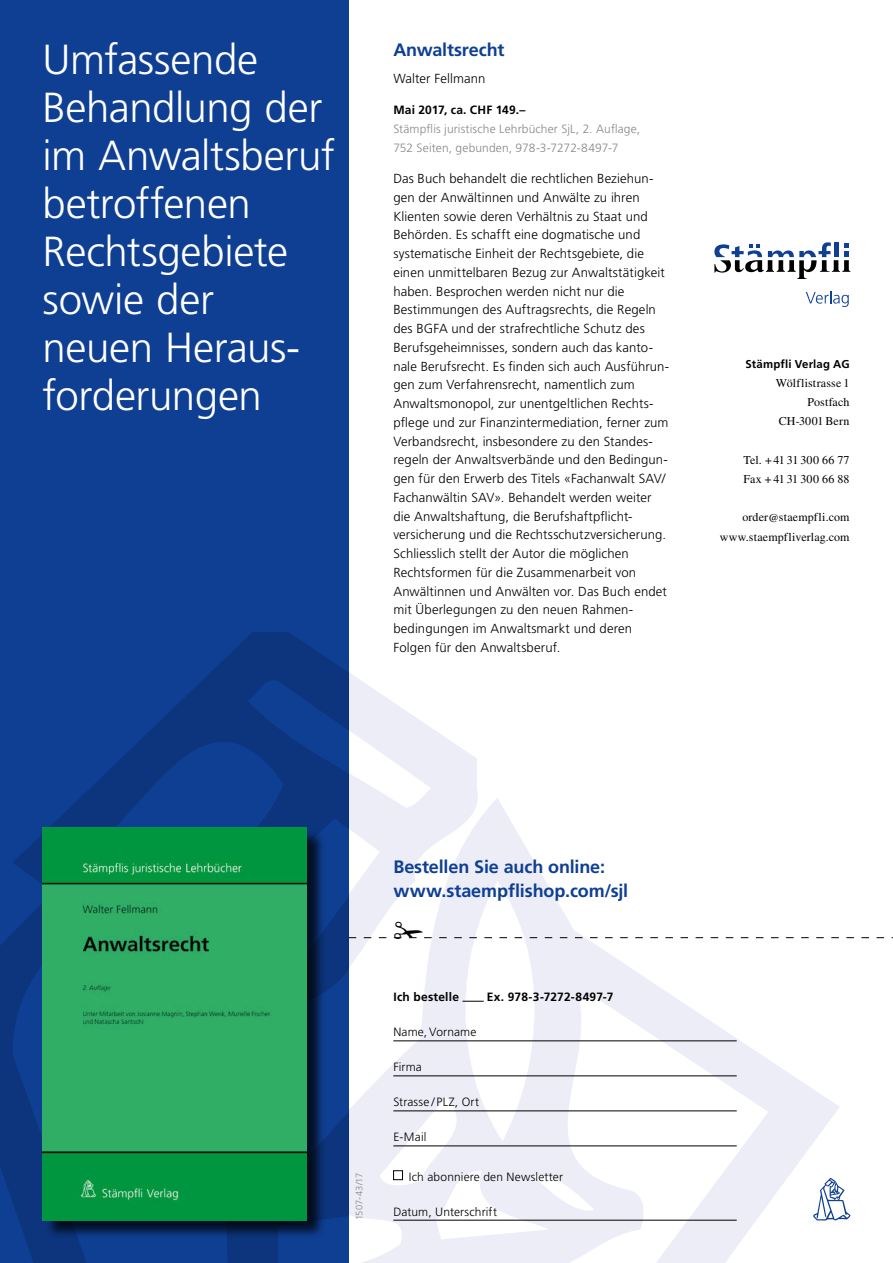
<style>
.page{position:relative;width:893px;height:1263px;background:#fff}
.page>*{position:absolute;margin:0;border:0;box-sizing:border-box;transform-origin:0 0}
.t1{font:300 42px/48px "Hjtbsk Frutiger LT Std";letter-spacing:-.01em;color:#fff}
.t2{font:700 18px/24px "Fsytjm Frutiger LT Std";letter-spacing:-.005em;color:#0f3f93}
.t3{font:300 13.2px/18.8px "Hjtbsk Frutiger LT Std";letter-spacing:.01em;color:#000}
.t4{font:12px/19.2px "Blcktg Times LT Std";letter-spacing:.01em;color:#000;text-align:right}
.t5{font:300 12px "Hjtbsk Frutiger LT Std";letter-spacing:.015em;color:#000}
.t6{font:300 12px/18.8px "Hjtbsk Frutiger LT Std";letter-spacing:.01em;color:#868786}
.t7{font:700 12px "Fsytjm Frutiger LT Std";letter-spacing:.015em;color:#000}
.t8{font:700 11.4px "Fsytjm Frutiger LT Std";letter-spacing:.015em;color:#000}
.t9{font:300 9.3px "Hjtbsk Frutiger LT Std";color:#868786}
</style>
<div class="page">
<div style="left:0;top:0;width:349px;height:1263px;background:#0f3f93"></div>
<svg style="left:0;top:632px;width:349px;height:631px"></svg>
<svg style="left:349px;top:673px;width:502px;height:590px"></svg>
<svg style="left:813px;top:1178px;width:37px;height:42px"></svg>
<svg style="left:714px;top:242px;width:136px;height:37px"></svg>
<svg style="left:806px;top:291px;width:43px;height:16px"></svg>
<hr style="left:393px;top:1040px;width:344px;height:1px;background:#000">
<hr style="left:393px;top:1075px;width:344px;height:1px;background:#000">
<hr style="left:393px;top:1110px;width:344px;height:1px;background:#000">
<hr style="left:393px;top:1145px;width:344px;height:1px;background:#000">
<hr style="left:393px;top:1220px;width:344px;height:1px;background:#000">
<svg style="left:462px;top:1001px;width:22px;height:1px"></svg>
<svg style="left:393px;top:1170px;width:10px;height:10px"></svg>
<div style="left:45px;top:830px;width:281px;height:409px;background:#000;opacity:.75"></div>
<img style="left:43px;top:827px;width:264px;height:393px">
<svg style="left:349px;top:921px;width:544px;height:18px"></svg>
<h1 class="t1" style="left:43px;top:36px;width:294px">Umfassende<br>Behandlung der im Anwaltsberuf betroffenen<br>Rechtsgebiete sowie der neuen Heraus&shy;forderungen</h1>
<h2 class="t2" style="left:393px;top:38px;width:113px">Anwaltsrecht</h2>
<p class="t3" style="left:393px;top:69px;width:94px">Walter Fellmann</p>
<p class="t7" style="left:393px;top:103px;width:134px">Mai 2017, ca. CHF 149.–</p>
<p class="t6" style="left:393px;top:119px;width:248px">Stämpflis juristische Lehrbücher SjL, 2. Auflage,<br>752 Seiten, gebunden, 978-3-7272-8497-7</p>
<p class="t3" style="left:393px;top:169px;width:277px">Das Buch behandelt die rechtlichen Beziehun&shy;gen der Anwältinnen und Anwälte zu ihren Klienten sowie deren Verhältnis zu Staat und Behörden. Es schafft eine dogmatische und systematische Einheit der Rechtsgebiete, die einen unmittelbaren Bezug zur Anwaltstätigkeit haben. Besprochen werden nicht nur die Bestimmungen des Auftragsrechts, die Regeln des BGFA und der strafrechtliche Schutz des Berufsgeheimnisses, sondern auch das kanto&shy;nale Berufsrecht. Es finden sich auch Ausführun&shy;gen zum Verfahrensrecht, namentlich zum Anwaltsmonopol, zur unentgeltlichen Rechts&shy;pflege und zur Finanzintermediation, ferner zum Verbandsrecht, insbesondere zu den Standes&shy;regeln der Anwaltsverbände und den Bedingun&shy;gen für den Erwerb des Titels «Fachanwalt SAV/ Fachanwältin SAV». Behandelt werden weiter die Anwaltshaftung, die Berufshaftpflicht&shy;versicherung und die Rechtsschutzversicherung.<br>Schliesslich stellt der Autor die möglichen Rechtsformen für die Zusammenarbeit von Anwältinnen und Anwälten vor. Das Buch endet mit Überlegungen zu den neuen Rahmen&shy;bedingungen im Anwaltsmarkt und deren Folgen für den Anwaltsberuf.</p>
<p class="t8" style="left:746px;top:357px;width:106px">Stämpfli Verlag AG</p>
<p class="t4" style="left:776px;top:373px;width:75px">Wölflistrasse 1<br>Postfach<br>CH-3001 Bern</p>
<p class="t4" style="left:744px;top:450px;width:108px;text-align:left">Tel. +41 31 300 66 77<br>Fax +41 31 300 66 88</p>
<p class="t4" style="left:720px;top:508px;width:131px">order@staempfli.com www.staempfliverlag.com</p>
<h2 class="t2" style="left:393px;top:855px;width:236px">Bestellen Sie auch online: www.staempflishop.com/sjl</h2>
<p class="t9" style="left:354px;top:1220px;width:49px;rotate:-90deg">1507-43/17</p>
<p class="t7" style="left:393px;top:990px;width:67px">Ich bestelle</p>
<p class="t7" style="left:487px;top:990px;width:128px">Ex. 978-3-7272-8497-7</p>
<p class="t5" style="left:393px;top:1025px;width:85px">Name, Vorname</p>
<p class="t5" style="left:393px;top:1060px;width:30px">Firma</p>
<p class="t5" style="left:393px;top:1095px;width:87px">Strasse / PLZ, Ort</p>
<p class="t5" style="left:393px;top:1130px;width:35px">E-Mail</p>
<p class="t5" style="left:409px;top:1170px;width:156px">Ich abonniere den Newsletter</p>
<p class="t5" style="left:393px;top:1205px;width:105px">Datum, Unterschrift</p>
</div>
